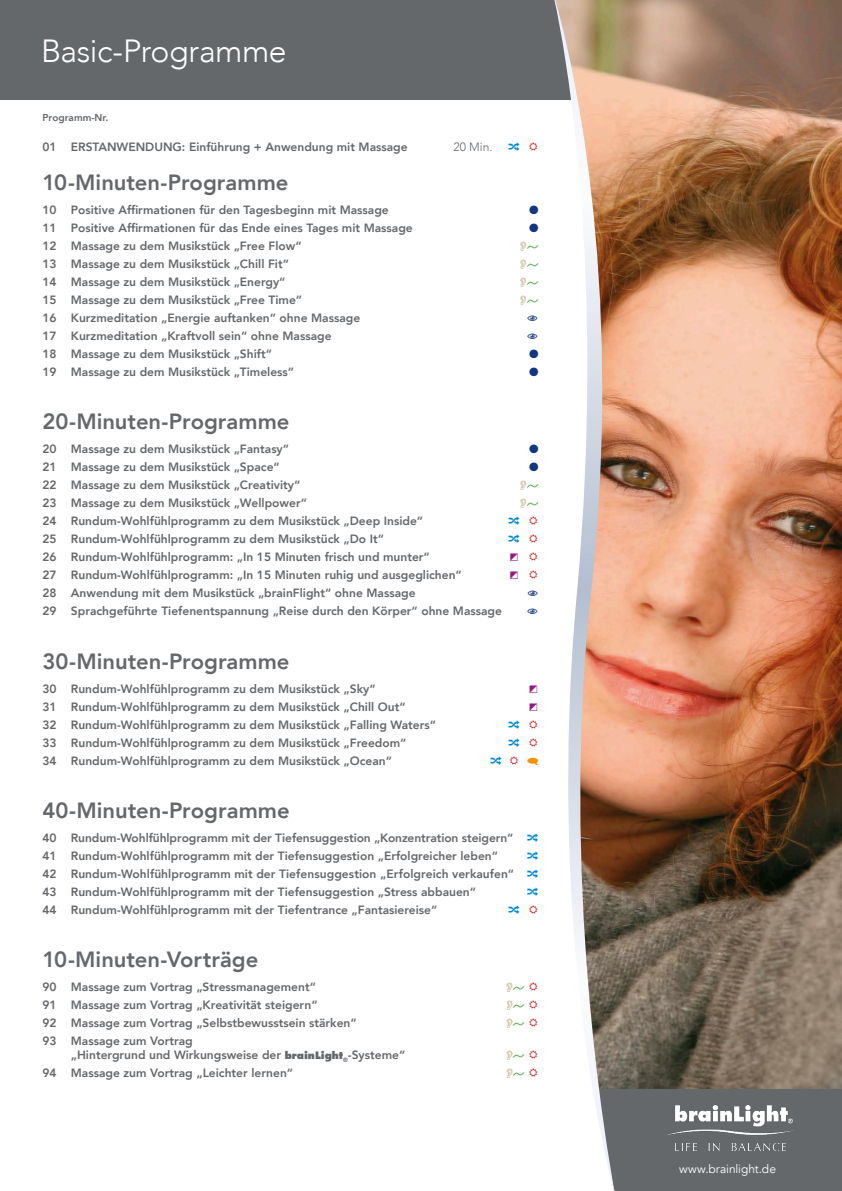
<style>
.page{position:relative;width:842px;height:1191px;background:#fff}
.page>*{position:absolute;margin:0;border:0;box-sizing:border-box;transform-origin:0 0}
.t1{font:300 32px "Avenir";letter-spacing:-.015em;color:#fff}
.t2{font:800 22px "Avenir";color:#65686b}
.t3{font:800 12px/18px "Avenir";color:#65686b}
.t4{font:12px "Avenir";color:#fff}
.t5{font:300 12px "Avenir";color:#65686b}
.t6{font:12px "Zapf Dingbats";color:#12377f}
.t7{font:800 10px "Avenir";color:#65686b}
.s1{font-family:"Futura";font-size:10px}
</style>
<div class="page">
<div style="left:0;top:0;width:842px;height:99px;background:#65686b"></div>
<img style="left:626px;top:0;width:216px;height:1089px">
<div style="left:626px;top:1089px;width:216px;height:102px;background:#65686b"></div>
<svg style="left:547px;top:0;width:79px;height:1191px"></svg>
<img style="left:666px;top:1105px;width:129px;height:45px">
<h1 class="t1" style="left:41px;top:32px;width:247px">Basic-Programme</h1>
<p class="t7" style="left:43px;top:110px;width:67px">Programm-Nr.</p>
<p class="t3" style="left:43px;top:138px;width:367px">01 ERSTANWENDUNG: Einführung + Anwendung mit Massage</p>
<p class="t5" style="left:454px;top:140px;width:40px">20 Min.</p>
<h2 class="t2" style="left:43px;top:165px;width:247px">10-Minuten-Programme</h2>
<p class="t3" style="left:43px;top:201px;width:348px">10 Positive Affirmationen für den Tagesbeginn mit Massage</p>
<p class="t6" style="left:529px;top:204px;width:11px">●</p>
<p class="t3" style="left:43px;top:219px;width:372px">11 Positive Affirmationen für das Ende eines Tages mit Massage</p>
<p class="t6" style="left:529px;top:222px;width:11px">●</p>
<p class="t3" style="left:42px;top:237px;width:319px">12 Massage zu dem Musikstück „Free Flow“<br>13 Massage zu dem Musikstück „Chill Fit“<br>14 Massage zu dem Musikstück „Energy“<br>15 Massage zu dem Musikstück „Free Time“<br>16 Kurzmeditation „Energie auftanken“ ohne Massage 17 Kurzmeditation „Kraftvoll sein“ ohne Massage<br>18 Massage zu dem Musikstück „Shift“</p>
<p class="t6" style="left:529px;top:348px;width:11px">●</p>
<p class="t3" style="left:42px;top:363px;width:253px">19 Massage zu dem Musikstück „Timeless“</p>
<p class="t6" style="left:529px;top:366px;width:11px">●</p>
<h2 class="t2" style="left:43px;top:404px;width:248px">20-Minuten-Programme</h2>
<p class="t3" style="left:43px;top:440px;width:248px">20 Massage zu dem Musikstück „Fantasy“</p>
<p class="t6" style="left:529px;top:443px;width:11px">●</p>
<p class="t3" style="left:43px;top:458px;width:239px">21 Massage zu dem Musikstück „Space“</p>
<p class="t6" style="left:529px;top:461px;width:11px">●</p>
<p class="t3" style="left:43px;top:476px;width:389px">22 Massage zu dem Musikstück „Creativity“<br>23 Massage zu dem Musikstück „Wellpower“<br>24 Rundum-Wohlfühlprogramm zu dem Musikstück „Deep Inside“ 25 Rundum-Wohlfühlprogramm zu dem Musikstück „Do It“<br>26 Rundum-Wohlfühlprogramm: „In 15 Minuten frisch und munter“</p>
<p class="t3" style="left:43px;top:566px;width:421px">27 Rundum-Wohlfühlprogramm: „In 15 Minuten ruhig und ausgeglichen“</p>
<p class="t3" style="left:43px;top:584px;width:461px">28 Anwendung mit dem Musikstück „brainFlight“ ohne Massage<br>29 Sprachgeführte Tiefenentspannung „Reise durch den Körper“ ohne Massage</p>
<h2 class="t2" style="left:43px;top:643px;width:249px">30-Minuten-Programme</h2>
<p class="t3" style="left:43px;top:679px;width:335px">30 Rundum-Wohlfühlprogramm zu dem Musikstück „Sky“</p>
<p class="t3" style="left:43px;top:697px;width:365px">31 Rundum-Wohlfühlprogramm zu dem Musikstück „Chill Out“</p>
<p class="t3" style="left:43px;top:715px;width:395px">32 Rundum-Wohlfühlprogramm zu dem Musikstück „Falling Waters“<br>33 Rundum-Wohlfühlprogramm zu dem Musikstück „Freedom“<br>34 Rundum-Wohlfühlprogramm zu dem Musikstück „Ocean“</p>
<h2 class="t2" style="left:43px;top:792px;width:249px">40-Minuten-Programme</h2>
<p class="t3" style="left:43px;top:828px;width:473px">40 Rundum-Wohlfühlprogramm mit der Tiefensuggestion „Konzentration steigern“ 41 Rundum-Wohlfühlprogramm mit der Tiefensuggestion „Erfolgreicher leben“ 42 Rundum-Wohlfühlprogramm mit der Tiefensuggestion „Erfolgreich verkaufen“ 43 Rundum-Wohlfühlprogramm mit der Tiefensuggestion „Stress abbauen“<br>44 Rundum-Wohlfühlprogramm mit der Tiefentrance „Fantasiereise“</p>
<h2 class="t2" style="left:43px;top:941px;width:217px">10-Minuten-Vorträge</h2>
<p class="t3" style="left:43px;top:977px;width:316px">90 Massage zum Vortrag „Stressmanagement“<br>91 Massage zum Vortrag „Kreativität steigern“<br>92 Massage zum Vortrag „Selbstbewusstsein stärken“ 93 Massage zum Vortrag</p>
<p class="t3" style="left:43px;top:1045px;width:364px;text-indent:28px">„Hintergrund und Wirkungsweise der <span class="s1">brainLight</span><sub>®</sub>-Systeme“<br>94 Massage zum Vortrag „Leichter lernen“</p>
<p class="t4" style="left:679px;top:1161px;width:98px">www.brainlight.de</p>
</div>
